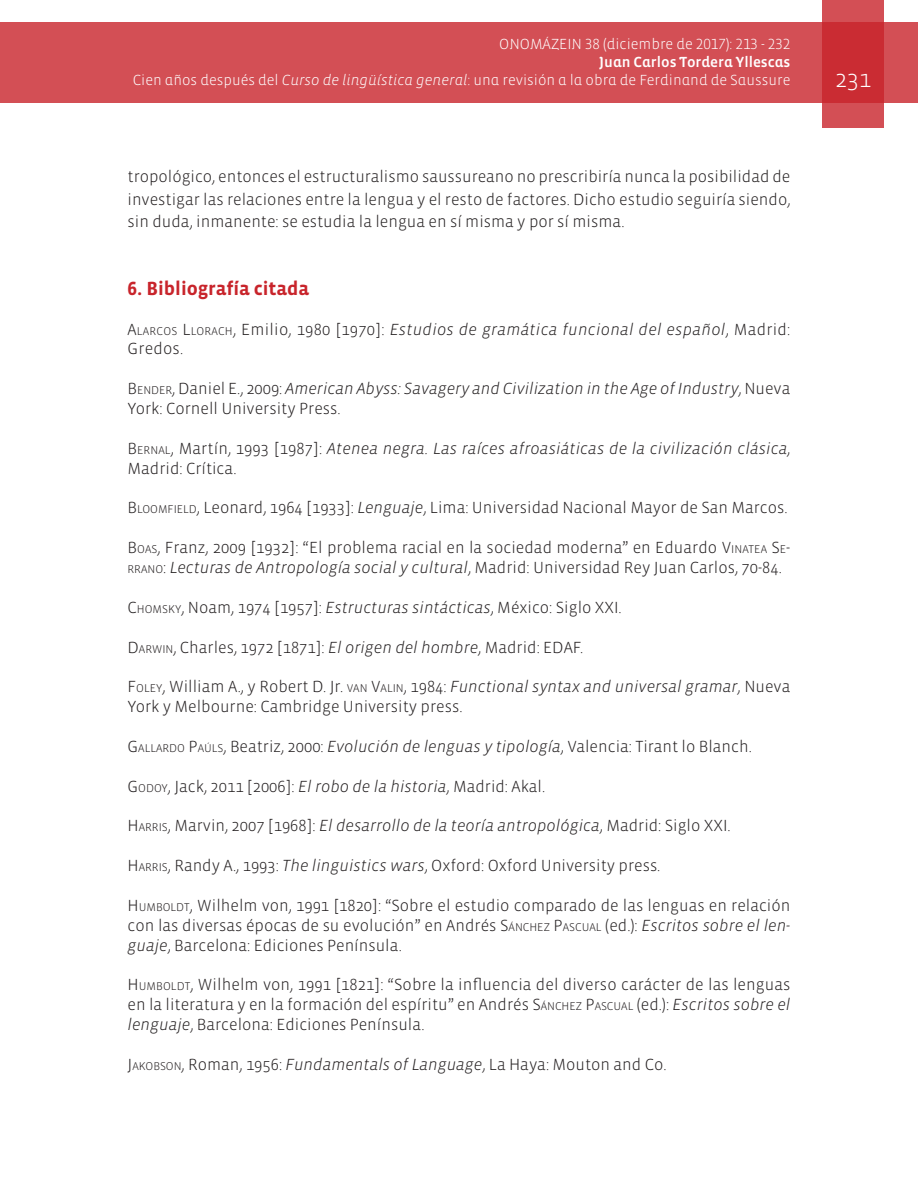
<style>
.page{position:relative;width:918px;height:1188px;background:#fff}
.page>*{position:absolute;margin:0;border:0;box-sizing:border-box;transform-origin:0 0}
.t1{font:300 24px "Vista Sans";color:#fff}
.Títulos{font:700 19.5px "Vista Sans";color:#c8242b}
.Bibliografía{font:300 16.5px/19.8px "Vista Sans";color:#231f20}
.Bibliografía-2{font:italic 300 16.5px/19.8px "Vista Sans";letter-spacing:.005em;color:#231f20}
.Textos{font:300 16.5px/22.5px "Vista Sans";color:#231f20;text-align:justify}
.t2{font:300 15px "Vista Sans Alt";color:#fff}
.t3{font:15px "Vista Sans Alt Med";color:#fff}
.s1{font-family:"Vista Sans Alt Light Ita";font-weight:400}
.s2{font-style:normal}
.s3{font-style:normal;font-size:11.55px}
.s4{font-style:inherit}
.s5{font-size:11.55px}
.s6{font-style:italic}
</style>
<div class="page">
<div style="left:0;top:23px;width:918px;height:80px;background:#d34f55"></div>
<svg style="left:822px;top:0;width:62px;height:128px;background:#cd383f"></svg>
<p class="t2" style="left:499px;top:37px;width:293px">ONOMÁZEIN 38 (diciembre de 2017): 213 - 232</p>
<p class="t3" style="left:599px;top:55px;width:193px">Juan Carlos Tordera Yllescas</p>
<p class="t2" style="left:133px;top:73px;width:659px">Cien años después del <span class="s1">Curso de lingüística general</span>: una revisión a la obra de Ferdinand de Saussure</p>
<h1 class="t1" style="left:835px;top:66px;width:37px">231</h1>
<p class="Textos" style="left:128px;top:166px;width:664px">tropológico, entonces el estructuralismo saussureano no prescribiría nunca la posibilidad de investigar las relaciones entre la lengua y el resto de factores. Dicho estudio seguiría siendo, sin duda, inmanente: se estudia la lengua en sí misma y por sí misma.</p>
<p class="Títulos" style="left:128px;top:278px;width:183px">6. Bibliografía citada</p>
<p class="Bibliografía-2" style="left:128px;top:320px;width:664px"><span class="s2">A</span><span class="s3">LARCOS</span> <span class="s2">L</span> <span class="s3">LORACH</span><span class="s2">, Emilio, 1980 [1970]:</span> Estudios de gramática funcional del español<span class="s2">, Madrid:<br>Gredos.</span></p>
<p class="Bibliografía-2" style="left:128px;top:379px;width:664px"><span class="s2">B</span><span class="s3">ENDER</span><span class="s2">, Daniel E., 2009:</span> American Abyss: Savagery and Civilization in the Age of Industry<span class="s2">, Nueva<br>York: Cornell University Press.</span></p>
<p class="Bibliografía-2" style="left:128px;top:439px;width:664px"><span class="s2">B</span><span class="s3">ERNAL</span><span class="s2">, Martín, 1993 [1987]:</span> Atenea negra. Las raíces afroasiáticas de la civilización clásica<span class="s2">,<br>Madrid: Crítica.</span></p>
<p class="Bibliografía" style="left:128px;top:498px;width:662px"><span class="s4">B</span><span class="s5">LOOMFIELD</span>, Leonard, 1964 [1933]: <span class="s6">Lenguaje</span>, Lima: Universidad Nacional Mayor de San Marcos.</p>
<p class="Bibliografía" style="left:128px;top:538px;width:664px"><span class="s4">B</span><span class="s5">OAS</span>, Franz, 2009 [1932]: “El problema racial en la sociedad moderna” en Eduardo <span class="s4">V</span><span class="s5">INATEA</span> <span class="s4">S</span> <span class="s5">E</span><span class="s4">-<br></span><span class="s5">RRANO</span>: <span class="s6">Lecturas de Antropología social y cultural</span>, Madrid: Universidad Rey Juan Carlos, 70-84.</p>
<p class="Bibliografía" style="left:128px;top:598px;width:496px"><span class="s4">C</span> <span class="s5">HOMSKY</span>, Noam, 1974 [1957]: <span class="s6">Estructuras sintácticas</span>, México: Siglo XXI.</p>
<p class="Bibliografía" style="left:128px;top:637px;width:457px"><span class="s4">D</span><span class="s5">ARWIN</span>, Charles, 1972 [1871]: <span class="s6">El origen del hombre</span>, Madrid: EDAF.</p>
<p class="Bibliografía" style="left:128px;top:677px;width:664px"><span class="s4">F</span><span class="s5">OLEY</span>, William A., y Robert D. Jr. <span class="s5">VAN</span> <span class="s4">V</span><span class="s5">ALIN</span>, 1984: <span class="s6">Functional syntax and universal gramar</span>, Nueva<br>York y Melbourne: Cambridge University press.</p>
<p class="Bibliografía" style="left:128px;top:737px;width:626px"><span class="s4">G</span><span class="s5">ALLARDO</span> <span class="s4">P</span><span class="s5">AÚLS</span>, Beatriz, 2000: <span class="s6">Evolución de lenguas y tipología</span>, Valencia: Tirant lo Blanch.</p>
<p class="Bibliografía" style="left:128px;top:777px;width:419px"><span class="s4">G</span><span class="s5">ODOY</span>, Jack, 2011 [2006]: <span class="s6">El robo de la historia</span>, Madrid: Akal.</p>
<p class="Bibliografía" style="left:128px;top:816px;width:605px"><span class="s4">H</span> <span class="s5">ARRIS</span>, Marvin, 2007 [1968]: <span class="s6">El desarrollo de la teoría antropológica</span>, Madrid: Siglo XXI.</p>
<p class="Bibliografía" style="left:128px;top:856px;width:534px"><span class="s4">H</span> <span class="s5">ARRIS</span>, Randy A., 1993: <span class="s6">The linguistics wars</span>, Oxford: Oxford University press.</p>
<p class="Bibliografía" style="left:128px;top:896px;width:664px;text-align:justify"><span class="s4">H</span> <span class="s5">UMBOLDT</span>, Wilhelm von, 1991 [1820]: “Sobre el estudio comparado de las lenguas en relación con las diversas épocas de su evolución” en Andrés <span class="s4">S</span><span class="s5">ÁNCHEZ</span> <span class="s4">P</span><span class="s5">ASCUAL</span> (ed.): <span class="s6">Escritos sobre el len&shy;guaje</span>, Barcelona: Ediciones Península.</p>
<p class="Bibliografía" style="left:128px;top:975px;width:665px;text-align:justify"><span class="s4">H</span> <span class="s5">UMBOLDT</span>, Wilhelm von, 1991 [1821]: “Sobre la influencia del diverso carácter de las lenguas en la literatura y en la formación del espíritu” en Andrés <span class="s4">S</span><span class="s5">ÁNCHEZ</span> <span class="s4">P</span><span class="s5">ASCUAL</span> (ed.): <span class="s6">Escritos sobre el lenguaje</span>, Barcelona: Ediciones Península.</p>
<p class="Bibliografía" style="left:128px;top:1055px;width:540px"><span class="s4">J</span><span class="s5">AKOBSON</span>, Roman, 1956: <span class="s6">Fundamentals of Language</span>, La Haya: Mouton and Co.</p>
</div>
